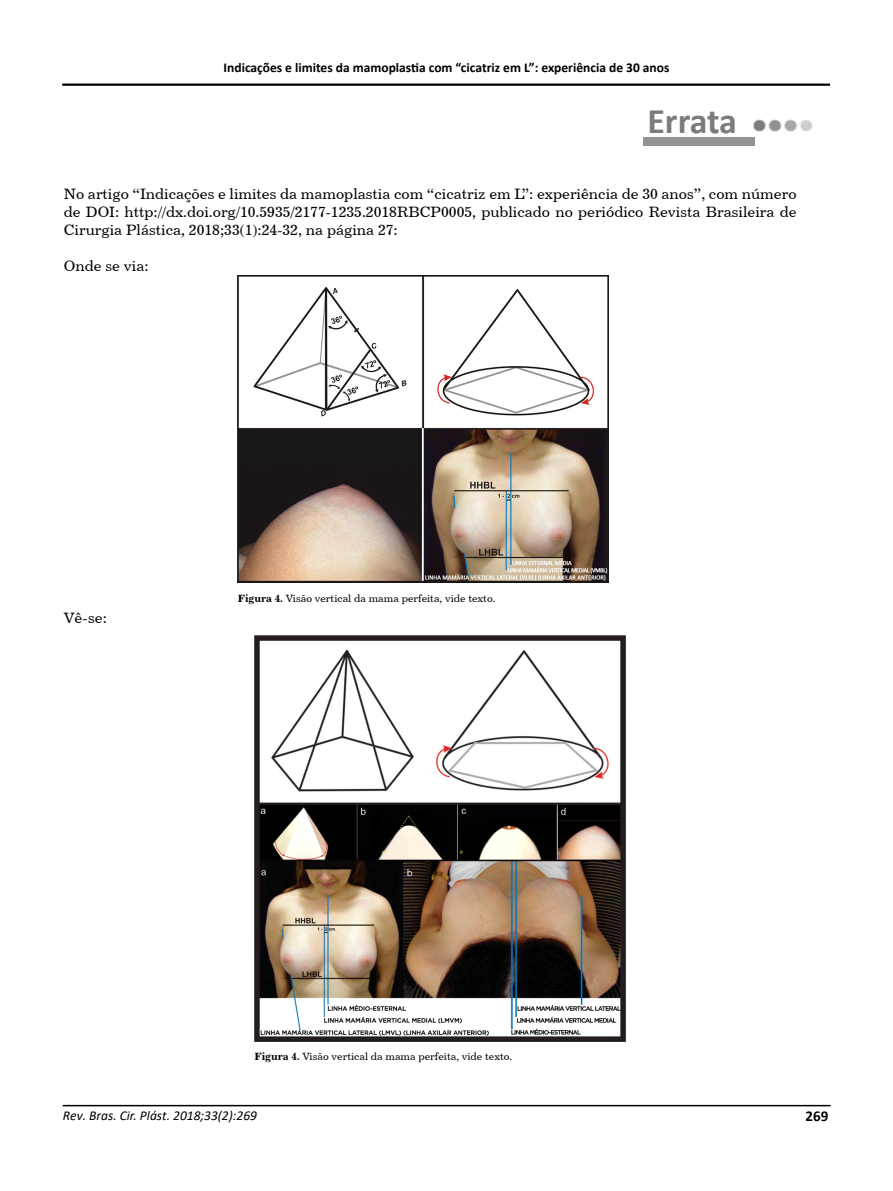
<style>
.page{position:relative;width:893px;height:1191px;background:#fff}
.page>*{position:absolute;margin:0;border:0;box-sizing:border-box;transform-origin:0 0}
.t1{font:700 36px "Calibri";letter-spacing:-.01em;color:#7c7b7b}
.t2{font:15px/18px "Century 731 BT Roman A";color:#000;text-align:justify}
.t3{font:700 15px "Calibri";color:#000}
.t4{font:700 13.5px "Calibri";color:#000}
.t5{font:italic 13.5px "Calibri";color:#000}
.t6{font:10.5px "Century 731 BT Roman A";color:#000}
.s1{font-family:"Century 731 BT Bold A"}
</style>
<div class="page">
<hr style="left:63px;top:1104px;width:768px;height:2px;background:#000">
<hr style="left:62px;top:84px;width:768px;height:2px;background:#000">
<img style="left:753px;top:119px;width:59px;height:13px">
<img style="left:238px;top:276px;width:371px;height:307px">
<img style="left:255px;top:635px;width:370px;height:406px">
<p class="t4" style="left:224px;top:58px;width:447px">Indicações e limites da mamoplastia com “cicatriz em L”: experiência de 30 anos</p>
<h1 class="t1" style="left:647px;top:96px;width:91px">Errata</h1>
<p class="t2" style="left:64px;top:184px;width:734px">No artigo “Indicações e limites da mamoplastia com “cicatriz em L”: experiência de 30 anos”, com número de DOI: http://dx.doi.org/10.5935/2177-1235.2018RBCP0005, publicado no periódico Revista Brasileira de Cirurgia Plástica, 2018;33(1):24-32, na página 27:</p>
<p class="t2" style="left:64px;top:256px;width:86px">Onde se via:</p>
<p class="t2" style="left:64px;top:608px;width:45px">Vê-se:</p>
<p class="t6" style="left:238px;top:591px;width:259px"><span class="s1">Figura 4.</span> Visão vertical da mama perfeita, vide texto.</p>
<p class="t6" style="left:255px;top:1050px;width:259px"><span class="s1">Figura 4.</span> Visão vertical da mama perfeita, vide texto.</p>
<p class="t5" style="left:63px;top:1105px;width:196px">Rev. Bras. Cir. Plást. 2018;33(2):269</p>
<p class="t3" style="left:806px;top:1105px;width:24px">269</p>
</div>
